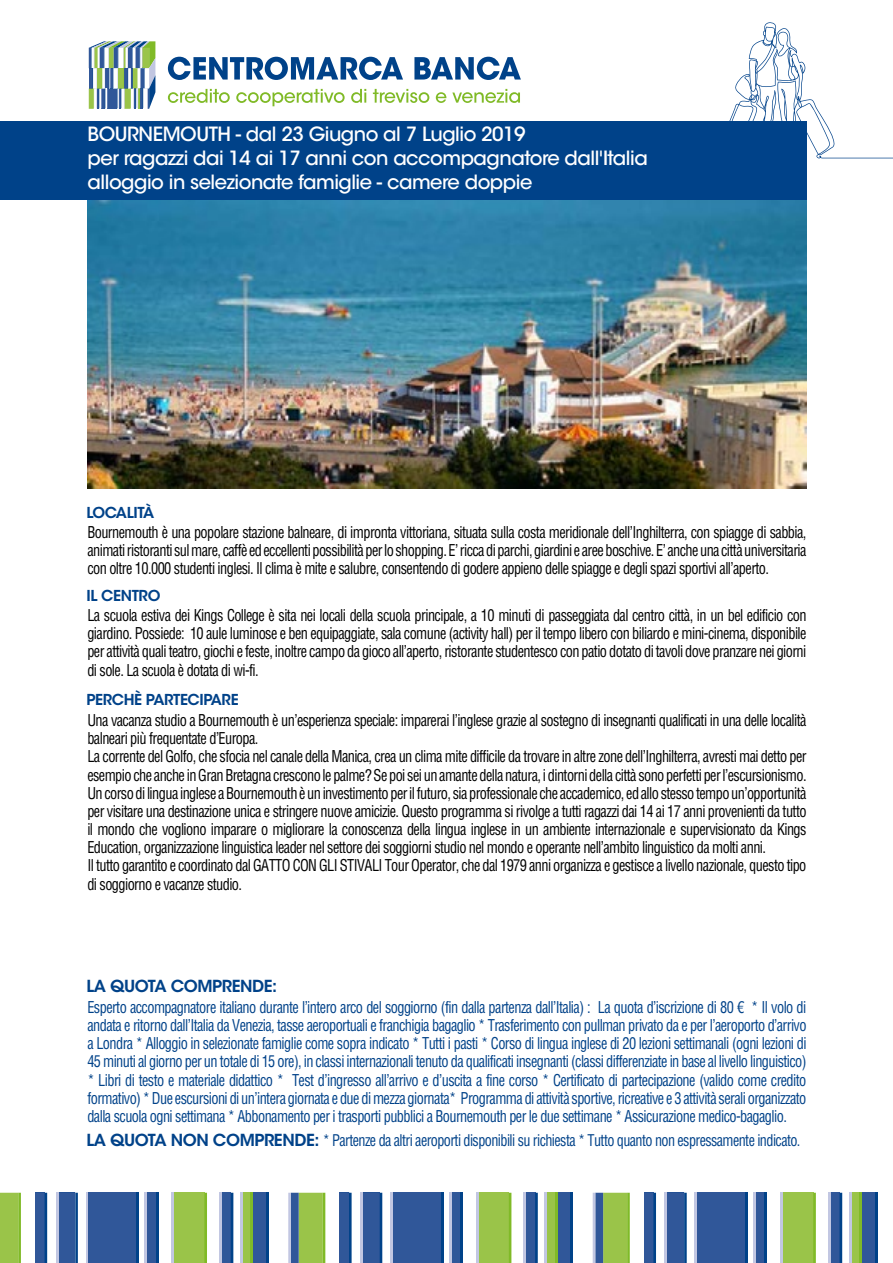
<style>
.page{position:relative;width:893px;height:1263px;background:#fff}
.page>*{position:absolute;margin:0;border:0;box-sizing:border-box;transform-origin:0 0}
.t1{font:500 19.5px/24px "ITC Avant Garde Std";letter-spacing:-.025em;color:#fff}
.t2{font:600 16.5px "ITC Avant Garde Std";letter-spacing:-.025em;color:#004289}
.t3{font:condensed 15.9px/18.1px "Helvetica LT Std";letter-spacing:-.04em;color:#000;text-align:justify;scale:.9 1}
.t4{font:condensed 15.9px/18.1px "Helvetica LT Std";letter-spacing:-.04em;color:#004289;text-align:justify;scale:.9 1}
.t5{font:condensed 15.75px "Helvetica LT Std";letter-spacing:-.04em;color:#004289;scale:.9 1}
.t6{font:600 15px "ITC Avant Garde Std";letter-spacing:-.025em;color:#004289}
.s1{font-family:"ITC Avant Garde Std";font-weight:600;font-stretch:normal;font-size:16.5px}
</style>
<div class="page">
<img style="left:87px;top:199px;width:719px;height:289px">
<div style="left:0;top:1193px;width:18px;height:70px;background:#9ac449"></div>
<div style="left:299px;top:1193px;width:24px;height:70px;background:#9ac449"></div>
<div style="left:603px;top:1193px;width:24px;height:70px;background:#9ac449"></div>
<div style="left:35px;top:1193px;width:10px;height:70px;background:#305799"></div>
<div style="left:340px;top:1193px;width:9px;height:70px;background:#305799"></div>
<div style="left:644px;top:1193px;width:9px;height:70px;background:#305799"></div>
<div style="left:58px;top:1193px;width:17px;height:70px;background:#305799"></div>
<div style="left:363px;top:1193px;width:17px;height:70px;background:#305799"></div>
<div style="left:667px;top:1193px;width:17px;height:70px;background:#305799"></div>
<div style="left:88px;top:1193px;width:48px;height:70px;background:#305799"></div>
<div style="left:392px;top:1193px;width:49px;height:70px;background:#305799"></div>
<div style="left:697px;top:1193px;width:48px;height:70px;background:#305799"></div>
<div style="left:147px;top:1193px;width:9px;height:70px;background:#305799"></div>
<div style="left:452px;top:1193px;width:8px;height:70px;background:#305799"></div>
<div style="left:756px;top:1193px;width:9px;height:70px;background:#305799"></div>
<div style="left:174px;top:1193px;width:30px;height:70px;background:#9ac449"></div>
<div style="left:479px;top:1193px;width:30px;height:70px;background:#9ac449"></div>
<div style="left:783px;top:1193px;width:30px;height:70px;background:#9ac449"></div>
<div style="left:222px;top:1193px;width:9px;height:70px;background:#305799"></div>
<div style="left:526px;top:1193px;width:9px;height:70px;background:#305799"></div>
<div style="left:830px;top:1193px;width:9px;height:70px;background:#305799"></div>
<div style="left:243px;top:1193px;width:7px;height:70px;background:#9ac449"></div>
<div style="left:547px;top:1193px;width:8px;height:70px;background:#9ac449"></div>
<div style="left:852px;top:1193px;width:7px;height:70px;background:#9ac449"></div>
<div style="left:253px;top:1193px;width:13px;height:70px;background:#305799"></div>
<div style="left:557px;top:1193px;width:13px;height:70px;background:#305799"></div>
<div style="left:862px;top:1193px;width:13px;height:70px;background:#305799"></div>
<div style="left:291px;top:1193px;width:8px;height:70px;background:#305799"></div>
<div style="left:595px;top:1193px;width:8px;height:70px;background:#305799"></div>
<svg style="left:592px;top:1193px;width:1px;height:70px"></svg>
<svg style="left:877px;top:1193px;width:1px;height:70px"></svg>
<hr style="left:288px;top:1193px;width:3px;height:70px;background:#c2c7e2">
<hr style="left:593px;top:1193px;width:2px;height:70px;background:#c2c7e2">
<hr style="left:266px;top:1193px;width:3px;height:70px;background:#004289">
<hr style="left:570px;top:1193px;width:3px;height:70px;background:#004289">
<hr style="left:875px;top:1193px;width:2px;height:70px;background:#004289">
<hr style="left:250px;top:1193px;width:3px;height:70px;background:#80ba27">
<hr style="left:555px;top:1193px;width:2px;height:70px;background:#80ba27">
<hr style="left:859px;top:1193px;width:3px;height:70px;background:#80ba27">
<hr style="left:240px;top:1193px;width:3px;height:70px;background:#c2c7e2">
<hr style="left:545px;top:1193px;width:2px;height:70px;background:#c2c7e2">
<hr style="left:849px;top:1193px;width:3px;height:70px;background:#c2c7e2">
<hr style="left:231px;top:1193px;width:2px;height:70px;background:#004289">
<hr style="left:535px;top:1193px;width:3px;height:70px;background:#004289">
<hr style="left:839px;top:1193px;width:3px;height:70px;background:#004289">
<hr style="left:219px;top:1193px;width:3px;height:70px;background:#c2c7e2">
<hr style="left:523px;top:1193px;width:3px;height:70px;background:#c2c7e2">
<hr style="left:828px;top:1193px;width:2px;height:70px;background:#c2c7e2">
<hr style="left:204px;top:1193px;width:3px;height:70px;background:#80ba27">
<hr style="left:509px;top:1193px;width:2px;height:70px;background:#80ba27">
<hr style="left:813px;top:1193px;width:3px;height:70px;background:#80ba27">
<hr style="left:172px;top:1193px;width:2px;height:70px;background:#c2c7e2">
<hr style="left:476px;top:1193px;width:3px;height:70px;background:#c2c7e2">
<hr style="left:780px;top:1193px;width:3px;height:70px;background:#c2c7e2">
<hr style="left:156px;top:1193px;width:2px;height:70px;background:#004289">
<hr style="left:460px;top:1193px;width:3px;height:70px;background:#004289">
<hr style="left:765px;top:1193px;width:2px;height:70px;background:#004289">
<hr style="left:145px;top:1193px;width:2px;height:70px;background:#c2c7e2">
<hr style="left:449px;top:1193px;width:3px;height:70px;background:#c2c7e2">
<hr style="left:753px;top:1193px;width:3px;height:70px;background:#c2c7e2">
<hr style="left:137px;top:1193px;width:2px;height:70px;background:#004289">
<hr style="left:441px;top:1193px;width:3px;height:70px;background:#004289">
<hr style="left:745px;top:1193px;width:3px;height:70px;background:#004289">
<hr style="left:85px;top:1193px;width:3px;height:70px;background:#c2c7e2">
<hr style="left:390px;top:1193px;width:2px;height:70px;background:#c2c7e2">
<hr style="left:694px;top:1193px;width:3px;height:70px;background:#c2c7e2">
<hr style="left:75px;top:1193px;width:3px;height:70px;background:#004289">
<hr style="left:380px;top:1193px;width:2px;height:70px;background:#004289">
<hr style="left:684px;top:1193px;width:3px;height:70px;background:#004289">
<hr style="left:56px;top:1193px;width:2px;height:70px;background:#c2c7e2">
<hr style="left:360px;top:1193px;width:3px;height:70px;background:#c2c7e2">
<hr style="left:665px;top:1193px;width:2px;height:70px;background:#c2c7e2">
<hr style="left:45px;top:1193px;width:2px;height:70px;background:#004289">
<hr style="left:349px;top:1193px;width:3px;height:70px;background:#004289">
<hr style="left:653px;top:1193px;width:3px;height:70px;background:#004289">
<hr style="left:18px;top:1193px;width:3px;height:70px;background:#80ba27">
<hr style="left:323px;top:1193px;width:2px;height:70px;background:#80ba27">
<hr style="left:627px;top:1193px;width:3px;height:70px;background:#80ba27">
<svg style="left:168px;top:57px;width:353px;height:23px"></svg>
<svg style="left:89px;top:41px;width:66px;height:68px"></svg>
<svg style="left:168px;top:89px;width:62px;height:14px"></svg>
<svg style="left:236px;top:89px;width:109px;height:17px"></svg>
<svg style="left:351px;top:89px;width:15px;height:14px"></svg>
<svg style="left:373px;top:89px;width:56px;height:14px"></svg>
<svg style="left:436px;top:89px;width:84px;height:14px"></svg>
<svg style="left:729px;top:22px;width:164px;height:136px"></svg>
<div style="left:0;top:121px;width:806px;height:78px;background:#004289"></div>
<p class="t1" style="left:88px;top:122px;width:562px">BOURNEMOUTH - dal 23 Giugno al 7 Luglio 2019<br>per ragazzi dai 14 ai 17 anni con accompagnatore dall'Italia alloggio in selezionate famiglie - camere doppie</p>
<p class="t6" style="left:86px;top:503px;width:69px">LOCALITÀ</p>
<p class="t3" style="left:87px;top:522px;width:801px">Bournemouth è una popolare stazione balneare, di impronta vittoriana, situata sulla costa meridionale dell’Inghilterra, con spiagge di sabbia, animati ristoranti sul mare, caffè ed eccellenti possibilità per lo shopping. E’ ricca di parchi, giardini e aree boschive. E’ anche una città universitaria con oltre 10.000 studenti inglesi. Il clima è mite e salubre, consentendo di godere appieno delle spiagge e degli spazi sportivi all’aperto.</p>
<p class="t3" style="left:87px;top:606px;width:801px">La scuola estiva dei Kings College è sita nei locali della scuola principale, a 10 minuti di passeggiata dal centro città, in un bel edificio con giardino. Possiede: 10 aule luminose e ben equipaggiate, sala comune (activity hall) per il tempo libero con biliardo e mini-cinema, disponibile per attività quali teatro, giochi e feste, inoltre campo da gioco all’aperto, ristorante studentesco con patio dotato di tavoli dove pranzare nei giorni di sole. La scuola è dotata di wi-fi.</p>
<p class="t3" style="left:87px;top:711px;width:801px;text-align:left">Una vacanza studio a Bournemouth è un’esperienza speciale: imparerai l’inglese grazie al sostegno di insegnanti qualificati in una delle località balneari più frequentate d’Europa.<br>La corrente del Golfo, che sfocia nel canale della Manica, crea un clima mite difficile da trovare in altre zone dell’Inghilterra, avresti mai detto per esempio che anche in Gran Bretagna crescono le palme? Se poi sei un amante della natura, i dintorni della città sono perfetti per l’escursionismo.<br>Un corso di lingua inglese a Bournemouth è un investimento per il futuro, sia professionale che accademico, ed allo stesso tempo un’opportunità per visitare una destinazione unica e stringere nuove amicizie. Questo programma si rivolge a tutti ragazzi dai 14 ai 17 anni provenienti da tutto il mondo che vogliono imparare o migliorare la conoscenza della lingua inglese in un ambiente internazionale e supervisionato da Kings Education, organizzazione linguistica leader nel settore dei soggiorni studio nel mondo e operante nell’ambito linguistico da molti anni.<br>Il tutto garantito e coordinato dal GATTO CON GLI STIVALI Tour Operator, che dal 1979 anni organizza e gestisce a livello nazionale, questo tipo di soggiorno e vacanze studio.</p>
<p class="t6" style="left:86px;top:586px;width:75px">IL CENTRO</p>
<p class="t6" style="left:86px;top:690px;width:154px">PERCHÈ PARTECIPARE</p>
<p class="t2" style="left:86px;top:975px;width:192px">LA QUOTA COMPRENDE:</p>
<p class="t4" style="left:87px;top:998px;width:801px">Esperto accompagnatore italiano durante l’intero arco del soggiorno (fin dalla partenza dall’Italia) : La quota d’iscrizione di 80 € * Il volo di andata e ritorno dall’Italia da Venezia, tasse aeroportuali e franchigia bagaglio * Trasferimento con pullman privato da e per l’aeroporto d’arrivo a Londra * Alloggio in selezionate famiglie come sopra indicato * Tutti i pasti * Corso di lingua inglese di 20 lezioni settimanali (ogni lezioni di 45 minuti al giorno per un totale di 15 ore), in classi internazionali tenuto da qualificati insegnanti (classi differenziate in base al livello linguistico) * Libri di testo e materiale didattico * Test d’ingresso all’arrivo e d’uscita a fine corso * Certificato di partecipazione (valido come credito formativo) * Due escursioni di un’intera giornata e due di mezza giornata* Programma di attività sportive, ricreative e 3 attività serali organizzato dalla scuola ogni settimana * Abbonamento per i trasporti pubblici a Bournemouth per le due settimane * Assicurazione medico-bagaglio.</p>
<p class="t5" style="left:86px;top:1130px;width:795px"><span class="s1">LA QUOTA NON COMPRENDE:</span> * Partenze da altri aeroporti disponibili su richiesta * Tutto quanto non espressamente indicato.</p>
</div>
